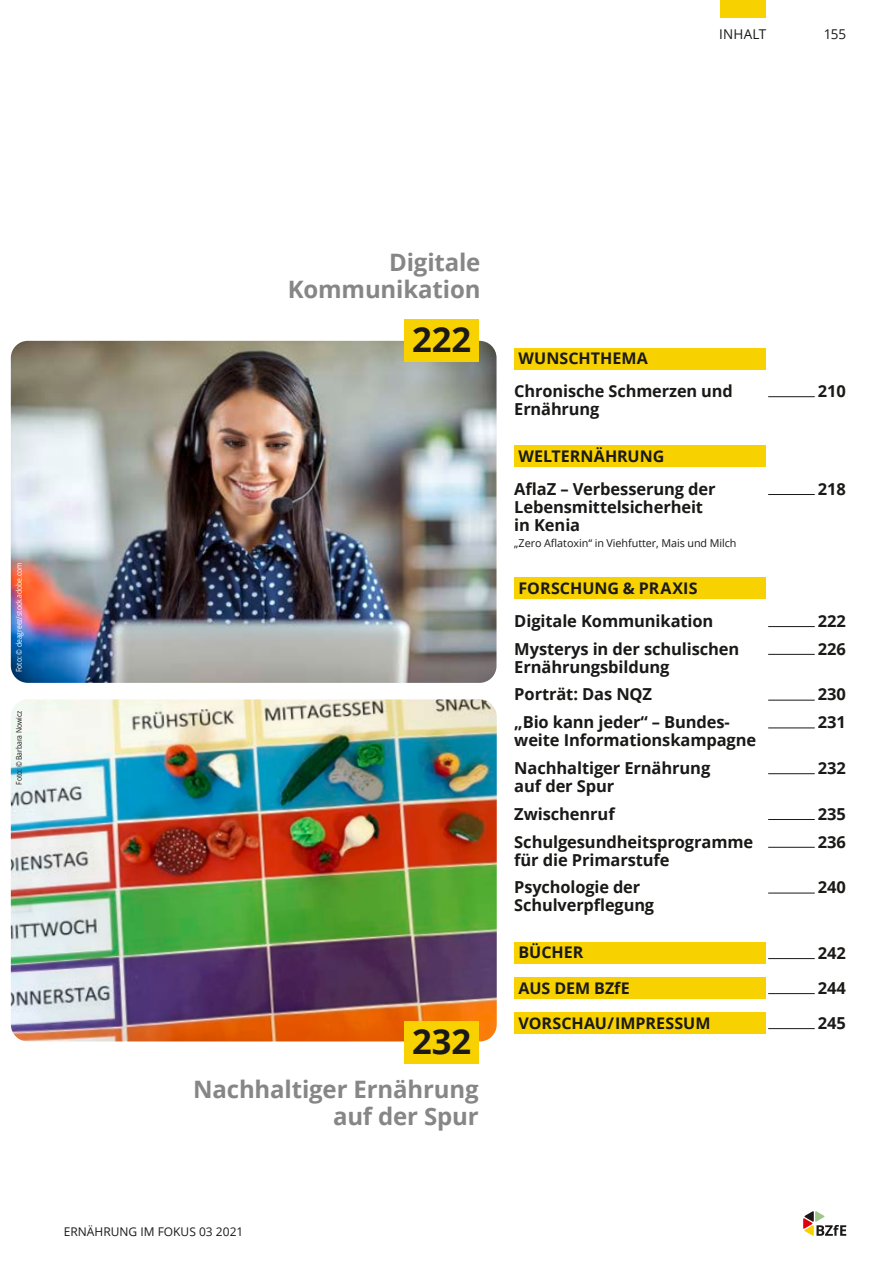
<style>
.page{position:relative;width:893px;height:1263px;background:#fff}
.page>*{position:absolute;margin:0;border:0;box-sizing:border-box;transform-origin:0 0}
.t1{font:700 34.5px "Open Sans";color:#1a1918}
.t2{font:700 24px/27px "Open Sans";letter-spacing:-.005em;color:#868686;text-align:right}
.t3{font:700 16.5px/18px "Open Sans";letter-spacing:-.005em;color:#1a1918}
.t4{font:700 16.05px "Open Sans";color:#1a1918}
.t5{font:13.5px "Open Sans";letter-spacing:.01em;color:#1a1918}
.t6{font:12px "Open Sans";color:#1a1918}
.t7{font:10.8px "Open Sans";letter-spacing:-.005em;color:#1a1918}
.t8{font:7.8px "Open Sans";letter-spacing:-.005em;color:#fff;scale:.87 1}
.t9{font:7.8px "Open Sans";letter-spacing:-.005em;color:#1a1918;scale:.87 1}
</style>
<div class="page">
<img style="left:11px;top:699px;width:486px;height:342px">
<img style="left:11px;top:341px;width:486px;height:342px">
<div style="left:720px;top:0;width:46px;height:17px;background:#f7d100"></div>
<svg style="left:803px;top:1211px;width:43px;height:25px"></svg>
<div style="left:404px;top:319px;width:75px;height:43px;background:#f7d100"></div>
<div style="left:404px;top:1021px;width:75px;height:42px;background:#f7d100"></div>
<div style="left:514px;top:348px;width:252px;height:21px;background:#f7d100"></div>
<hr style="left:768px;top:396px;width:47px;height:1px;background:#1a1918">
<div style="left:514px;top:446px;width:252px;height:21px;background:#f7d100"></div>
<hr style="left:768px;top:494px;width:47px;height:1px;background:#1a1918">
<div style="left:514px;top:578px;width:252px;height:21px;background:#f7d100"></div>
<hr style="left:768px;top:626px;width:47px;height:1px;background:#1a1918">
<hr style="left:768px;top:654px;width:47px;height:1px;background:#1a1918">
<hr style="left:768px;top:700px;width:47px;height:1px;background:#1a1918">
<hr style="left:768px;top:728px;width:47px;height:1px;background:#1a1918">
<hr style="left:768px;top:773px;width:47px;height:1px;background:#1a1918">
<hr style="left:768px;top:819px;width:47px;height:1px;background:#1a1918">
<hr style="left:768px;top:847px;width:47px;height:1px;background:#1a1918">
<hr style="left:768px;top:893px;width:47px;height:1px;background:#1a1918">
<div style="left:514px;top:942px;width:252px;height:21px;background:#f7d100"></div>
<hr style="left:768px;top:958px;width:47px;height:1px;background:#1a1918">
<div style="left:514px;top:977px;width:252px;height:21px;background:#f7d100"></div>
<hr style="left:768px;top:993px;width:47px;height:1px;background:#1a1918">
<div style="left:514px;top:1012px;width:252px;height:21px;background:#f7d100"></div>
<hr style="left:768px;top:1028px;width:47px;height:1px;background:#1a1918">
<p class="t5" style="left:719px;top:25px;width:49px">INHALT</p>
<p class="t5" style="left:824px;top:25px;width:24px">155</p>
<p class="t8" style="left:14px;top:672px;width:127px;rotate:-90deg">Foto: © deagreez/stock.adobe.com</p>
<p class="t9" style="left:14px;top:785px;width:87px;rotate:-90deg">Foto: © Barbara Nowicz</p>
<h2 class="t2" style="left:288px;top:248px;width:194px">Digitale<br>Kommunikation</h2>
<h1 class="t1" style="left:412px;top:315px;width:61px">222</h1>
<h1 class="t1" style="left:412px;top:1017px;width:61px">232</h1>
<h2 class="t2" style="left:193px;top:1075px;width:287px">Nachhaltiger Ernährung auf der Spur</h2>
<p class="t4" style="left:519px;top:347px;width:131px">WUNSCHTHEMA</p>
<p class="t3" style="left:514px;top:382px;width:220px">Chronische Schmerzen und<br>Ernährung</p>
<p class="t3" style="left:818px;top:382px;width:30px">210</p>
<p class="t4" style="left:519px;top:445px;width:147px">WELTERNÄHRUNG</p>
<p class="t3" style="left:514px;top:479px;width:203px">AflaZ – Verbesserung der<br>Lebensmittelsicherheit in Kenia</p>
<p class="t3" style="left:818px;top:479px;width:30px">218</p>
<p class="t7" style="left:514px;top:536px;width:224px">„Zero Aflatoxin“ in Viehfutter, Mais und Milch</p>
<p class="t4" style="left:519px;top:577px;width:180px">FORSCHUNG &amp; PRAXIS</p>
<p class="t3" style="left:514px;top:611px;width:201px">Digitale Kommunikation</p>
<p class="t3" style="left:818px;top:611px;width:30px">222</p>
<p class="t3" style="left:514px;top:639px;width:227px">Mysterys in der schulischen<br>Ernährungsbildung</p>
<p class="t3" style="left:818px;top:639px;width:30px">226</p>
<p class="t3" style="left:514px;top:685px;width:139px">Porträt: Das NQZ</p>
<p class="t3" style="left:818px;top:685px;width:30px">230</p>
<p class="t3" style="left:514px;top:713px;width:243px">„Bio kann jeder“ – Bundes&shy;weite Informationskampagne</p>
<p class="t3" style="left:818px;top:713px;width:30px">231</p>
<p class="t3" style="left:514px;top:759px;width:198px">Nachhaltiger Ernährung auf der Spur</p>
<p class="t3" style="left:818px;top:759px;width:30px">232</p>
<p class="t3" style="left:514px;top:804px;width:102px">Zwischenruf</p>
<p class="t3" style="left:818px;top:804px;width:30px">235</p>
<p class="t3" style="left:514px;top:832px;width:241px">Schulgesundheitsprogramme für die Primarstufe</p>
<p class="t3" style="left:818px;top:832px;width:30px">236</p>
<p class="t3" style="left:514px;top:878px;width:141px">Psychologie der<br>Schulverpflegung</p>
<p class="t3" style="left:818px;top:878px;width:30px">240</p>
<p class="t4" style="left:519px;top:941px;width:66px">BÜCHER</p>
<p class="t3" style="left:818px;top:943px;width:30px">242</p>
<p class="t4" style="left:519px;top:976px;width:113px">AUS DEM BZfE</p>
<p class="t3" style="left:818px;top:978px;width:30px">244</p>
<p class="t4" style="left:519px;top:1011px;width:193px">VORSCHAU/IMPRESSUM</p>
<p class="t3" style="left:818px;top:1013px;width:30px">245</p>
<p class="t6" style="left:64px;top:1223px;width:181px">ERNÄHRUNG IM FOKUS 03 2021</p>
</div>
